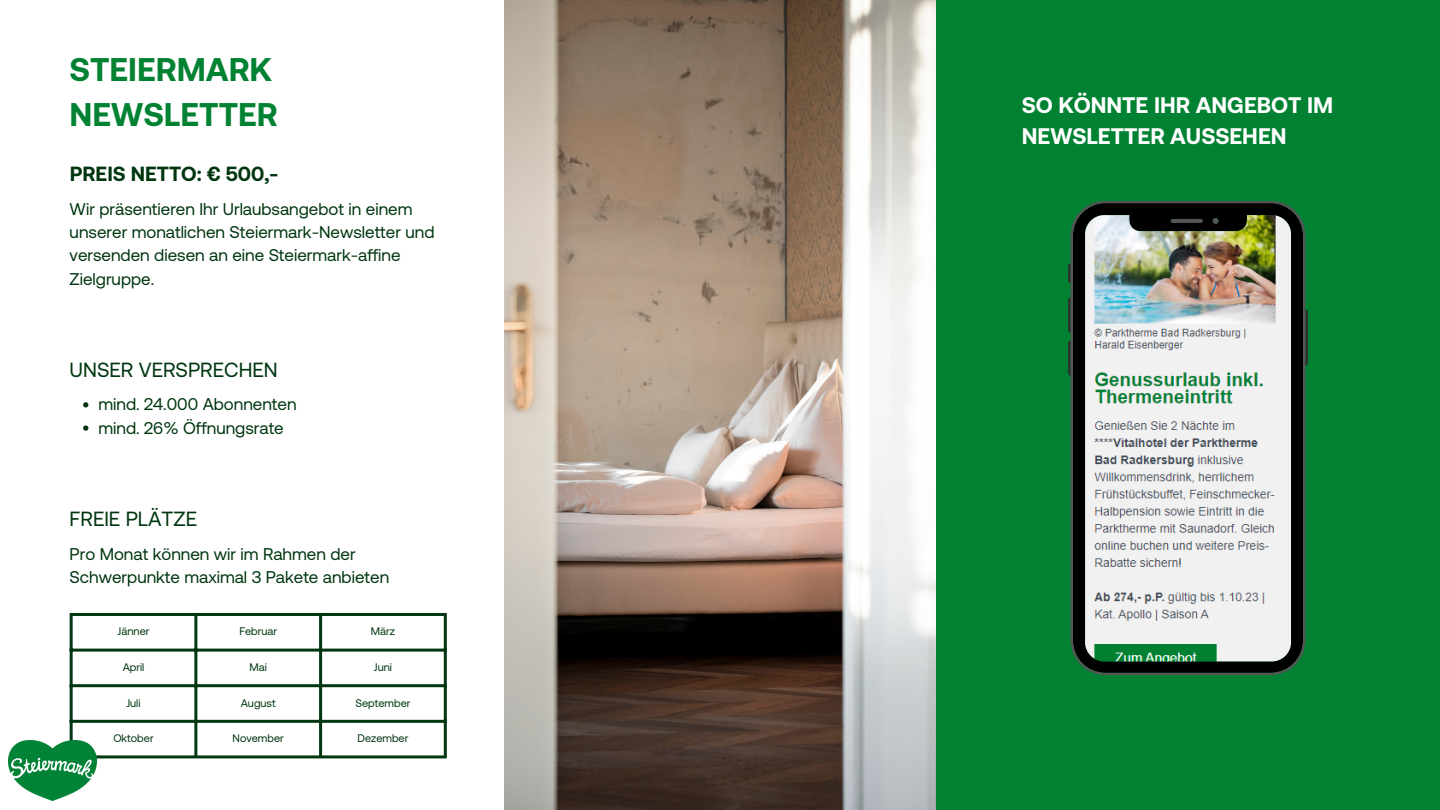
<style>
.page{position:relative;width:1440px;height:810px;background:#fff}
.page>*{position:absolute;margin:0;border:0;box-sizing:border-box;transform-origin:0 0}
.t1{font:700 32.7px/45.8px "Aeonik";color:#008232}
.t2{font:700 22.5px/30.8px "Aeonik";color:#fff}
.t3{font:20.5px "Aeonik";color:#003610}
.t4{font:700 20.5px "Aeonik";color:#003610}
.t5{font:17px/23.2px "Aeonik";color:#003610}
.t6{font:11px "Aeonik";color:#003610}
</style>
<div class="page">
<img style="left:504px;top:0;width:432px;height:810px">
<div style="left:936px;top:0;width:504px;height:810px;background:#008232"></div>
<hr style="left:70px;top:616px;width:3px;height:139px;background:#003610">
<hr style="left:194px;top:616px;width:3px;height:139px;background:#003610">
<hr style="left:319px;top:616px;width:3px;height:139px;background:#003610">
<hr style="left:444px;top:616px;width:3px;height:139px;background:#003610">
<hr style="left:70px;top:613px;width:377px;height:3px;background:#003610">
<hr style="left:70px;top:649px;width:377px;height:3px;background:#003610">
<hr style="left:70px;top:684px;width:377px;height:3px;background:#003610">
<hr style="left:70px;top:720px;width:377px;height:3px;background:#003610">
<hr style="left:70px;top:755px;width:377px;height:3px;background:#003610">
<svg style="left:1068px;top:264px;width:3px;height:19px"></svg>
<svg style="left:1068px;top:298px;width:3px;height:35px"></svg>
<svg style="left:1068px;top:341px;width:3px;height:35px"></svg>
<svg style="left:1305px;top:309px;width:3px;height:57px"></svg>
<img style="left:1071px;top:201px;width:234px;height:474px">
<svg style="left:83px;top:402px;width:5px;height:5px"></svg>
<svg style="left:83px;top:425px;width:5px;height:6px"></svg>
<img style="left:9px;top:741px;width:88px;height:60px">
<p class="t1" style="left:70px;top:46px;width:210px">STEIERMARK<br>NEWSLETTER</p>
<p class="t4" style="left:70px;top:162px;width:210px">PREIS NETTO: € 500,-</p>
<p class="t5" style="left:70px;top:197px;width:366px">Wir präsentieren Ihr Urlaubsangebot in einem unserer monatlichen Steiermark-Newsletter und versenden diesen an eine Steiermark-affine Zielgruppe.</p>
<p class="t3" style="left:70px;top:358px;width:210px">UNSER VERSPRECHEN</p>
<p class="t5" style="left:99px;top:393px;width:200px">mind. 24.000 Abonnenten</p>
<p class="t5" style="left:99px;top:416px;width:187px">mind. 26% Öffnungsrate</p>
<p class="t3" style="left:70px;top:507px;width:129px">FREIE PLÄTZE</p>
<p class="t5" style="left:70px;top:542px;width:321px">Pro Monat können wir im Rahmen der<br>Schwerpunkte maximal 3 Pakete anbieten</p>
<p class="t6" style="left:118px;top:625px;width:33px">Jänner</p>
<p class="t6" style="left:239px;top:625px;width:39px">Februar</p>
<p class="t6" style="left:371px;top:625px;width:26px">März</p>
<p class="t6" style="left:123px;top:661px;width:23px">April</p>
<p class="t6" style="left:250px;top:661px;width:19px">Mai</p>
<p class="t6" style="left:374px;top:661px;width:20px">Juni</p>
<p class="t6" style="left:126px;top:696px;width:16px">Juli</p>
<p class="t6" style="left:241px;top:696px;width:37px">August</p>
<p class="t6" style="left:355px;top:696px;width:57px">September</p>
<p class="t6" style="left:113px;top:732px;width:42px">Oktober</p>
<p class="t6" style="left:233px;top:732px;width:53px">November</p>
<p class="t6" style="left:357px;top:732px;width:52px">Dezember</p>
<p class="t2" style="left:1022px;top:89px;width:313px">SO KÖNNTE IHR ANGEBOT IM<br>NEWSLETTER AUSSEHEN</p>
</div>
